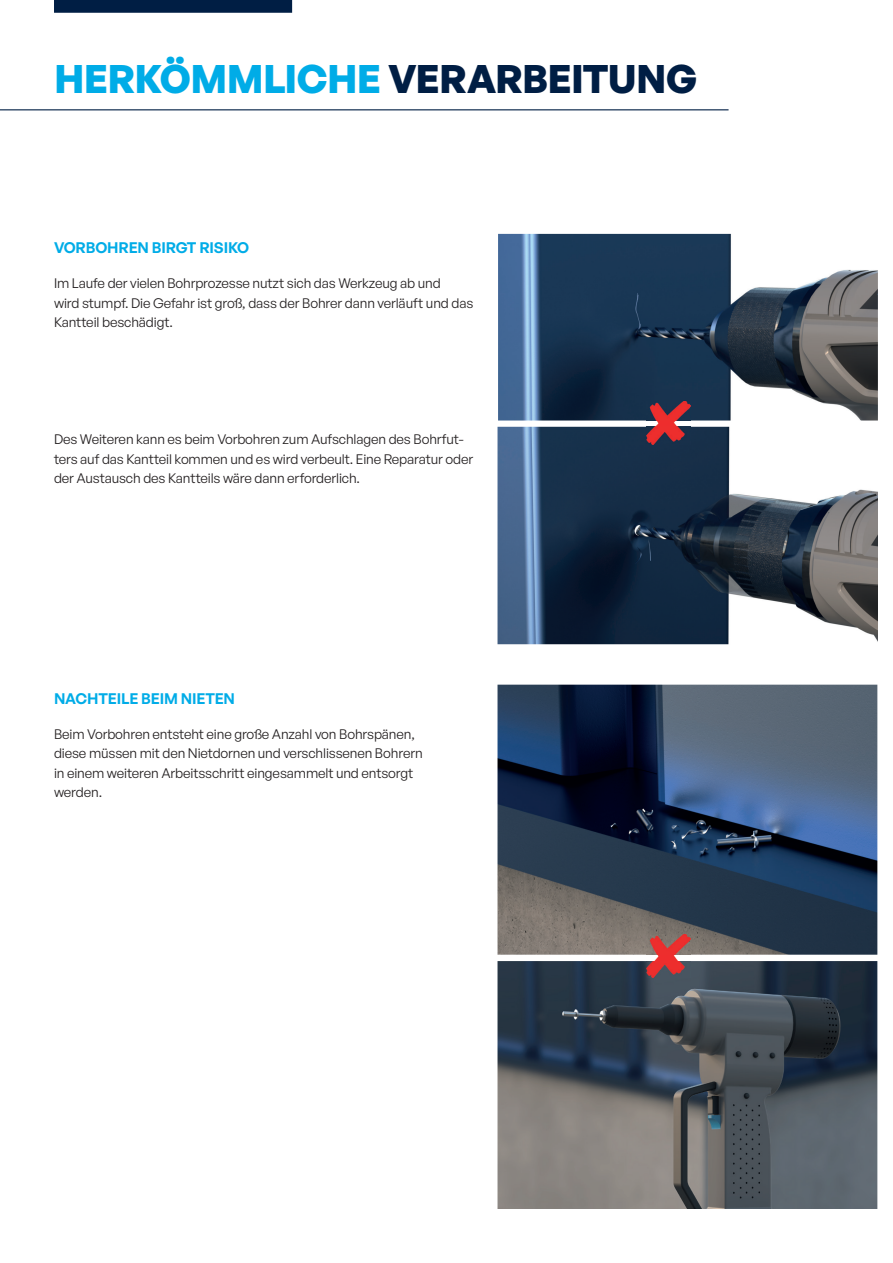
<style>
.page{position:relative;width:893px;height:1263px;background:#fff}
.page>*{position:absolute;margin:0;border:0;box-sizing:border-box;transform-origin:0 0}
.t1{font:700 39px "General Sans";letter-spacing:-.015em;color:#00ace7}
.t2{font:600 15px "General Sans";letter-spacing:-.01em;color:#00ace7}
.t3{font:13.5px/19.5px "General Sans";letter-spacing:-.01em;color:#231f20}
.s1{color:#001e44}
</style>
<div class="page">
<hr style="left:0;top:109px;width:729px;height:1px;background:#001e44">
<img style="left:497px;top:427px;width:380px;height:217px">
<img style="left:497px;top:685px;width:380px;height:270px">
<img style="left:498px;top:234px;width:380px;height:186px">
<img style="left:497px;top:961px;width:380px;height:248px">
<img style="left:646px;top:401px;width:44px;height:44px">
<img style="left:646px;top:934px;width:44px;height:43px">
<div style="left:54px;top:0;width:238px;height:13px;background:#001e44"></div>
<h1 class="t1" style="left:54px;top:54px;width:645px">HERKÖMMLICHE <span class="s1">VERARBEITUNG</span></h1>
<p class="t2" style="left:54px;top:238px;width:197px">VORBOHREN BIRGT RISIKO</p>
<p class="t3" style="left:54px;top:273px;width:421px">Im Laufe der vielen Bohrprozesse nutzt sich das Werkzeug ab und<br>wird stumpf. Die Gefahr ist groß, dass der Bohrer dann verläuft und das<br>Kantteil beschädigt.</p>
<p class="t3" style="left:54px;top:429px;width:421px">Des Weiteren kann es beim Vorbohren zum Aufschlagen des Bohrfut&shy;ters auf das Kantteil kommen und es wird verbeult. Eine Reparatur oder der Austausch des Kantteils wäre dann erforderlich.</p>
<p class="t2" style="left:54px;top:689px;width:183px">NACHTEILE BEIM NIETEN</p>
<p class="t3" style="left:54px;top:724px;width:370px">Beim Vorbohren entsteht eine große Anzahl von Bohrspänen, diese müssen mit den Nietdornen und verschlissenen Bohrern in einem weiteren Arbeitsschritt eingesammelt und entsorgt werden.</p>
</div>
